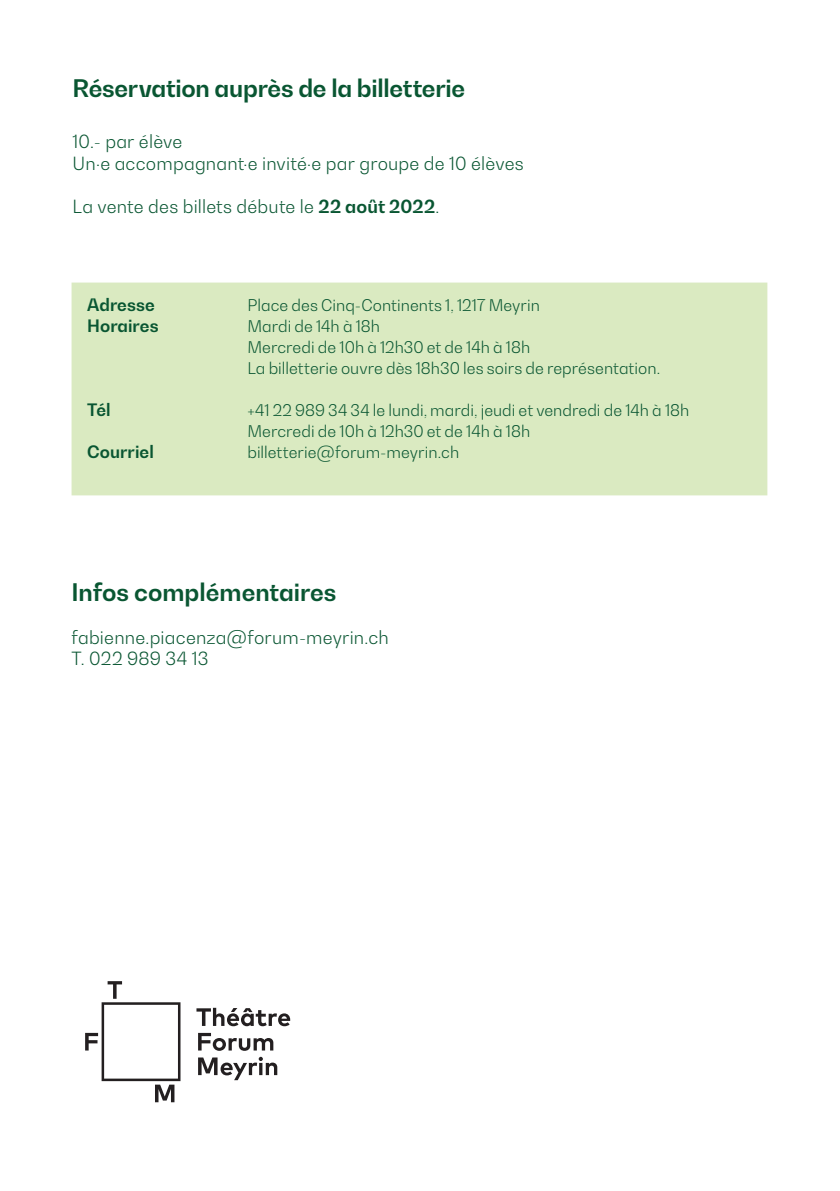
<style>
.page{position:relative;width:840px;height:1191px;background:#fff}
.page>*{position:absolute;margin:0;border:0;box-sizing:border-box;transform-origin:0 0}
.t1{font:700 24px "Bw Gradual";letter-spacing:-.01em;color:#095632}
.t2{font:300 18px "Bw Gradual";letter-spacing:.01em;color:#095632}
.texte_courant{font:700 17px "Bw Gradual";letter-spacing:.005em;color:#095632}
.texte_courant-2{font:300 16px "Bw Gradual";letter-spacing:.005em;color:#095632}
.s1{font-weight:700}
</style>
<div class="page">
<div style="left:71px;top:282px;width:697px;height:214px;background:#daeac1"></div>
<svg style="left:196px;top:1007px;width:94px;height:19px"></svg>
<svg style="left:198px;top:1033px;width:75px;height:17px"></svg>
<svg style="left:198px;top:1056px;width:79px;height:24px"></svg>
<svg style="left:85px;top:981px;width:95px;height:121px"></svg>
<p class="t1" style="left:73px;top:72px;width:394px">Réservation auprès de la billetterie</p>
<p class="t2" style="left:73px;top:130px;width:111px">10.- par élève</p>
<p class="t2" style="left:73px;top:152px;width:452px">Un·e accompagnant·e invité·e par groupe de 10 élèves</p>
<p class="t2" style="left:73px;top:195px;width:368px">La vente des billets débute le <span class="s1">22 août 2022</span>.</p>
<p class="texte_courant" style="left:87px;top:294px;width:69px">Adresse</p>
<p class="texte_courant-2" style="left:247px;top:295px;width:294px">Place des Cinq-Continents 1, 1217 Meyrin</p>
<p class="texte_courant" style="left:87px;top:315px;width:73px">Horaires</p>
<p class="texte_courant-2" style="left:247px;top:316px;width:134px">Mardi de 14h à 18h</p>
<p class="texte_courant-2" style="left:247px;top:337px;width:284px">Mercredi de 10h à 12h30 et de 14h à 18h</p>
<p class="texte_courant-2" style="left:247px;top:358px;width:414px">La billetterie ouvre dès 18h30 les soirs de représentation.</p>
<p class="texte_courant" style="left:87px;top:399px;width:25px">Tél</p>
<p class="texte_courant-2" style="left:247px;top:400px;width:443px">+41 22 989 34 34 le lundi, mardi, jeudi et vendredi de 14h à 18h</p>
<p class="texte_courant-2" style="left:247px;top:421px;width:284px">Mercredi de 10h à 12h30 et de 14h à 18h</p>
<p class="texte_courant" style="left:87px;top:441px;width:68px">Courriel</p>
<p class="texte_courant-2" style="left:247px;top:442px;width:213px">billetterie@forum-meyrin.ch</p>
<p class="t1" style="left:71px;top:576px;width:266px">Infos complémentaires</p>
<p class="t2" style="left:71px;top:625px;width:319px">fabienne.piacenza@forum-meyrin.ch</p>
<p class="t2" style="left:71px;top:647px;width:138px">T. 022 989 34 13</p>
</div>
